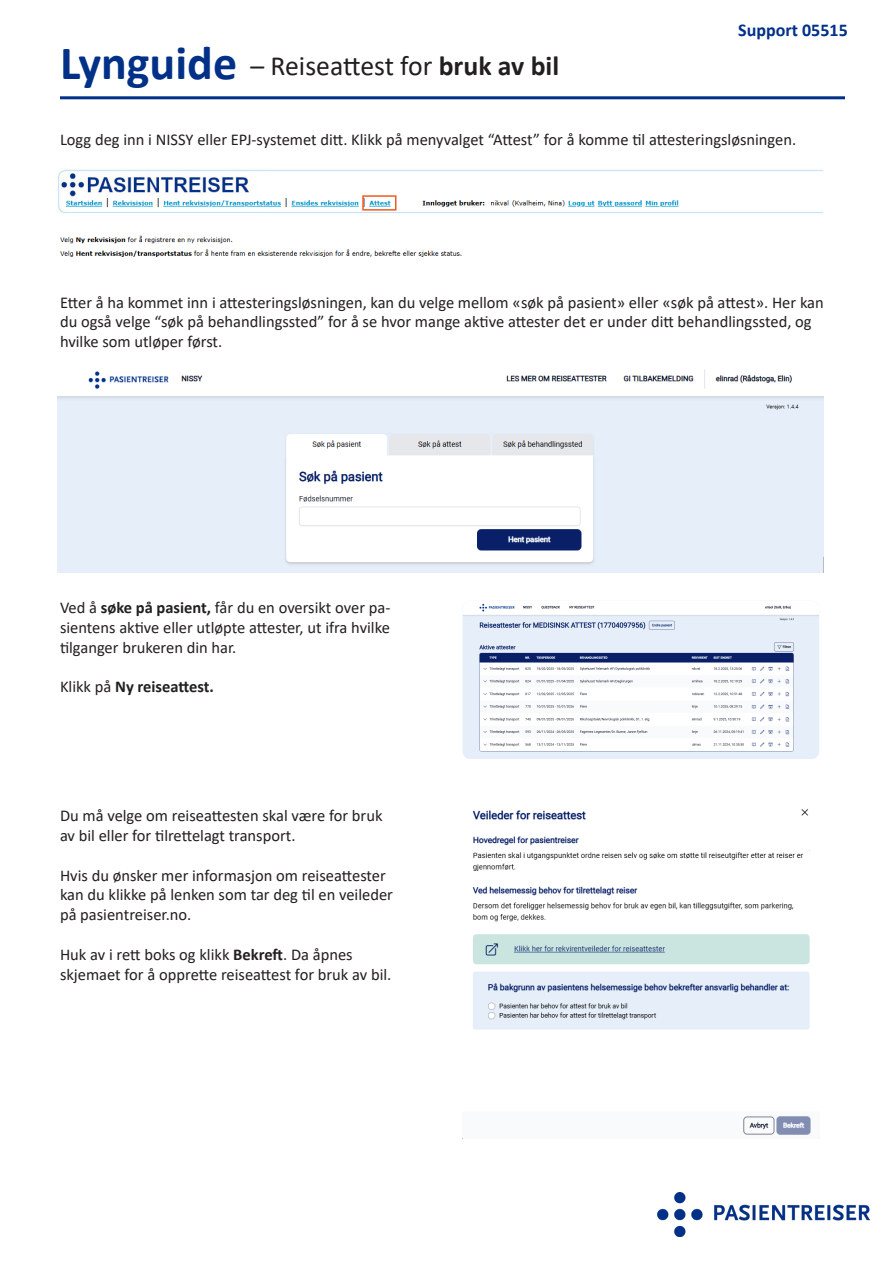
<style>
.page{position:relative;width:893px;height:1263px;background:#fff}
.page>*{position:absolute;margin:0;border:0;box-sizing:border-box;transform-origin:0 0}
.t1{font:700 48px "Calibri";color:#003087}
.t2{font:27.75px "Calibri";color:#231f20}
.t3{font:700 18px "Calibri";color:#003087}
.t4{font:16.5px/19.8px "Calibri";color:#231f20}
.t5{font:700 16.5px "Calibri";color:#231f20}
.s1{font-weight:700}
.s2{font-weight:400}
</style>
<div class="page">
<img style="left:463px;top:603px;width:356px;height:156px">
<hr style="left:60px;top:96px;width:785px;height:3px;background:#003087">
<img style="left:657px;top:1193px;width:213px;height:44px">
<img style="left:57px;top:169px;width:765px;height:88px">
<div style="left:362px;top:195px;width:34px;height:16px;border:2px solid #f25b21"></div>
<img style="left:472px;top:809px;width:339px;height:326px">
<img style="left:57px;top:369px;width:767px;height:203px">
<p class="t1" style="left:60px;top:29px;width:179px">Lynguide</p>
<p class="t2" style="left:250px;top:47px;width:310px">– Reiseattest for <span class="s1">bruk av bil</span></p>
<p class="t3" style="left:738px;top:17px;width:111px">Support 05515</p>
<p class="t4" style="left:60px;top:130px;width:738px">Logg deg inn i NISSY eller EPJ-systemet ditt. Klikk på menyvalget “Attest” for å komme til attesteringsløsningen.</p>
<p class="t4" style="left:60px;top:292px;width:765px">Etter å ha kommet inn i attesteringsløsningen, kan du velge mellom «søk på pasient» eller «søk på attest». Her kan du også velge “søk på behandlingssted” for å se hvor mange aktive attester det er under ditt behandlingssted, og hvilke som utløper først.</p>
<p class="t4" style="left:60px;top:597px;width:332px;text-align:justify">Ved å <span class="s1">søke på pasient,</span> får du en oversikt over pa&shy;sientens aktive eller utløpte attester, ut ifra hvilke tilganger brukeren din har.</p>
<p class="t5" style="left:60px;top:675px;width:155px"><span class="s2">Klikk på</span> Ny reiseattest.</p>
<p class="t4" style="left:60px;top:805px;width:324px">Du må velge om reiseattesten skal være for bruk av bil eller for tilrettelagt transport.</p>
<p class="t4" style="left:60px;top:865px;width:335px">Hvis du ønsker mer informasjon om reiseattester kan du klikke på lenken som tar deg til en veileder på pasientreiser.no.</p>
<p class="t4" style="left:60px;top:944px;width:333px">Huk av i rett boks og klikk <span class="s1">Bekreft</span>. Da åpnes skjemaet for å opprette reiseattest for bruk av bil.</p>
</div>
